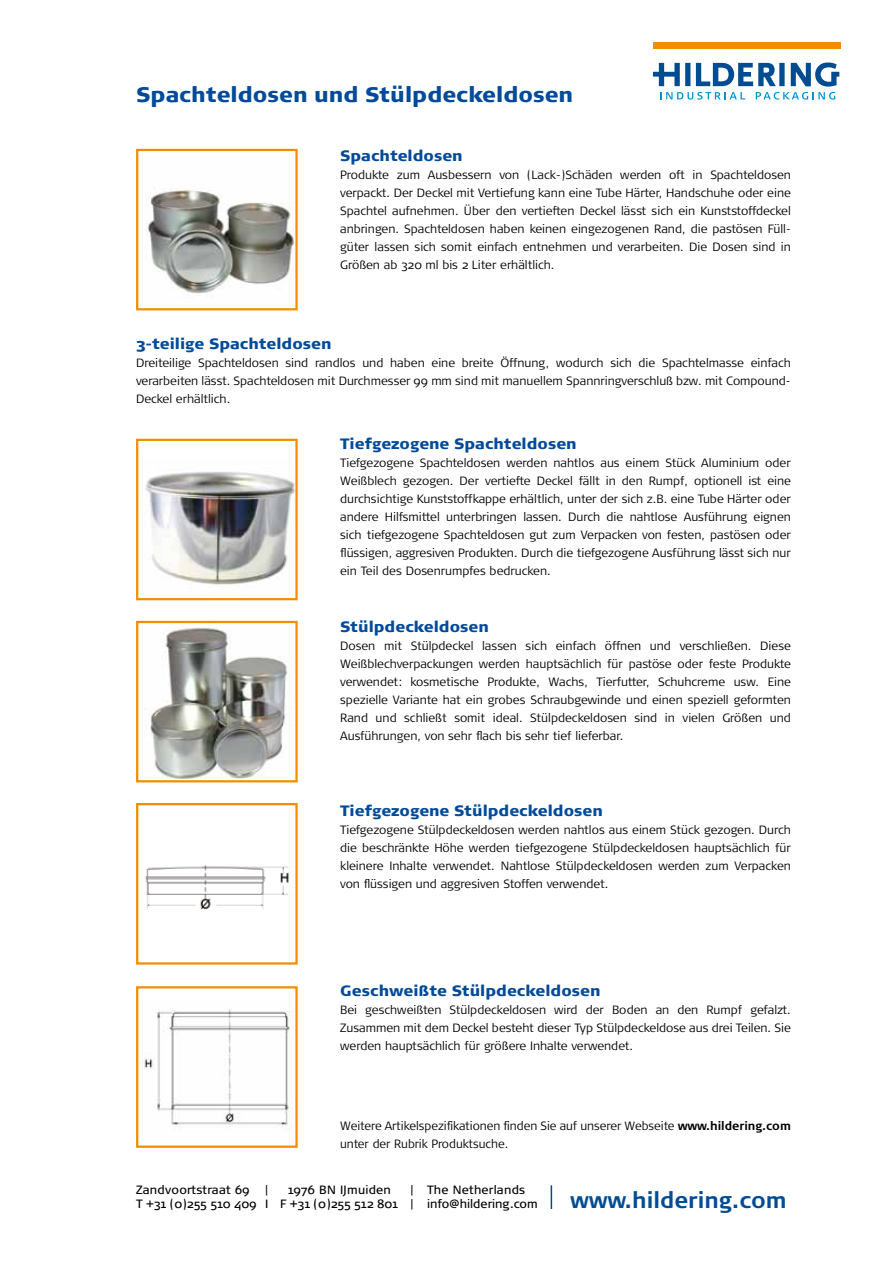
<style>
.page{position:relative;width:893px;height:1263px;background:#fff}
.page>*{position:absolute;margin:0;border:0;box-sizing:border-box;transform-origin:0 0}
.t1{font:700 22.5px "Signa Normal";color:#004c93}
.t2{font:900 21px "Signa Normal";color:#004a99}
.t3{font:900 15px "Signa Normal";color:#004a99}
.t4{font:300 12px/18px "Signa Normal";color:#000;text-align:justify}
.t5{font:12px/14.4px "Signa Normal";color:#000}
.t6{font:12px "Signa Normal";letter-spacing:.02em;color:#000}
.s1{font-weight:700}
</style>
<div class="page">
<svg style="left:653px;top:63px;width:186px;height:37px"></svg>
<div style="left:653px;top:43px;width:187px;height:6px;background:#f18e00"></div>
<svg style="left:551px;top:1185px;width:1px;height:24px"></svg>
<svg style="left:136px;top:148px;width:162px;height:163px"></svg>
<svg style="left:136px;top:438px;width:162px;height:163px"></svg>
<svg style="left:136px;top:620px;width:162px;height:163px"></svg>
<svg style="left:136px;top:803px;width:162px;height:162px"></svg>
<svg style="left:136px;top:986px;width:162px;height:162px"></svg>
<h2 class="t2" style="left:136px;top:81px;width:439px">Spachteldosen und Stülpdeckeldosen</h2>
<p class="t3" style="left:340px;top:146px;width:124px">Spachteldosen</p>
<p class="t4" style="left:340px;top:166px;width:452px">Produkte zum Ausbessern von (Lack-)Schäden werden oft in Spachteldosen verpackt. Der Deckel mit Vertiefung kann eine Tube Härter, Handschuhe oder eine Spachtel aufnehmen. Über den vertieften Deckel lässt sich ein Kunststoffdeckel anbringen. Spachteldosen haben keinen eingezogenen Rand, die pastösen Füll&shy;güter lassen sich somit einfach entnehmen und verarbeiten. Die Dosen sind in Größen ab 320 ml bis 2 Liter erhältlich.</p>
<p class="t3" style="left:136px;top:334px;width:197px">3-teilige Spachteldosen</p>
<p class="t4" style="left:136px;top:353px;width:656px">Dreiteilige Spachteldosen sind randlos und haben eine breite Öffnung, wodurch sich die Spachtelmasse einfach verarbeiten lässt. Spachteldosen mit Durchmesser 99 mm sind mit manuellem Spannringverschluß bzw. mit Compound-Deckel erhältlich.</p>
<p class="t3" style="left:340px;top:434px;width:238px">Tiefgezogene Spachteldosen</p>
<p class="t4" style="left:340px;top:454px;width:452px">Tiefgezogene Spachteldosen werden nahtlos aus einem Stück Aluminium oder Weißblech gezogen. Der vertiefte Deckel fällt in den Rumpf, optionell ist eine durchsichtige Kunststoffkappe erhältlich, unter der sich z.B. eine Tube Härter oder andere Hilfsmittel unterbringen lassen. Durch die nahtlose Ausführung eignen sich tiefgezogene Spachteldosen gut zum Verpacken von festen, pastösen oder flüssigen, aggresiven Produkten. Durch die tiefgezogene Ausführung lässt sich nur ein Teil des Dosenrumpfes bedrucken.</p>
<p class="t3" style="left:340px;top:617px;width:150px">Stülpdeckeldosen</p>
<p class="t4" style="left:340px;top:637px;width:452px">Dosen mit Stülpdeckel lassen sich einfach öffnen und verschließen. Diese Weißblechverpackungen werden hauptsächlich für pastöse oder feste Produkte verwendet: kosmetische Produkte, Wachs, Tierfutter, Schuhcreme usw. Eine spezielle Variante hat ein grobes Schraubgewinde und einen speziell geformten Rand und schließt somit ideal. Stülpdeckeldosen sind in vielen Größen und Ausführungen, von sehr flach bis sehr tief lieferbar.</p>
<p class="t3" style="left:340px;top:802px;width:264px">Tiefgezogene Stülpdeckeldosen</p>
<p class="t4" style="left:340px;top:821px;width:452px">Tiefgezogene Stülpdeckeldosen werden nahtlos aus einem Stück gezogen. Durch die beschränkte Höhe werden tiefgezogene Stülpdeckeldosen hauptsächlich für kleinere Inhalte verwendet. Nahtlose Stülpdeckeldosen werden zum Verpacken von flüssigen und aggresiven Stoffen verwendet.</p>
<p class="t3" style="left:340px;top:982px;width:262px">Geschweißte Stülpdeckeldosen</p>
<p class="t4" style="left:340px;top:1001px;width:452px">Bei geschweißten Stülpdeckeldosen wird der Boden an den Rumpf gefalzt.<br>Zusammen mit dem Deckel besteht dieser Typ Stülpdeckeldose aus drei Teilen. Sie werden hauptsächlich für größere Inhalte verwendet.</p>
<p class="t4" style="left:340px;top:1117px;width:452px">Weitere Artikelspezifikationen finden Sie auf unserer Webseite <span class="s1">www.hildering.com </span>unter der Rubrik Produktsuche.</p>
<p class="t5" style="left:136px;top:1182px;width:403px;text-indent:275px">| The Netherlands<br>T +31 (0)255 510 409 I F +31 (0)255 512 801 | info@hildering.com</p>
<h1 class="t1" style="left:570px;top:1187px;width:218px">www.hildering.com</h1>
<p class="t6" style="left:136px;top:1182px;width:115px">Zandvoortstraat 69</p>
<p class="t6" style="left:265px;top:1182px;width:5px">|</p>
<p class="t6" style="left:288px;top:1182px;width:104px">1976 BN IJmuiden</p>
</div>
